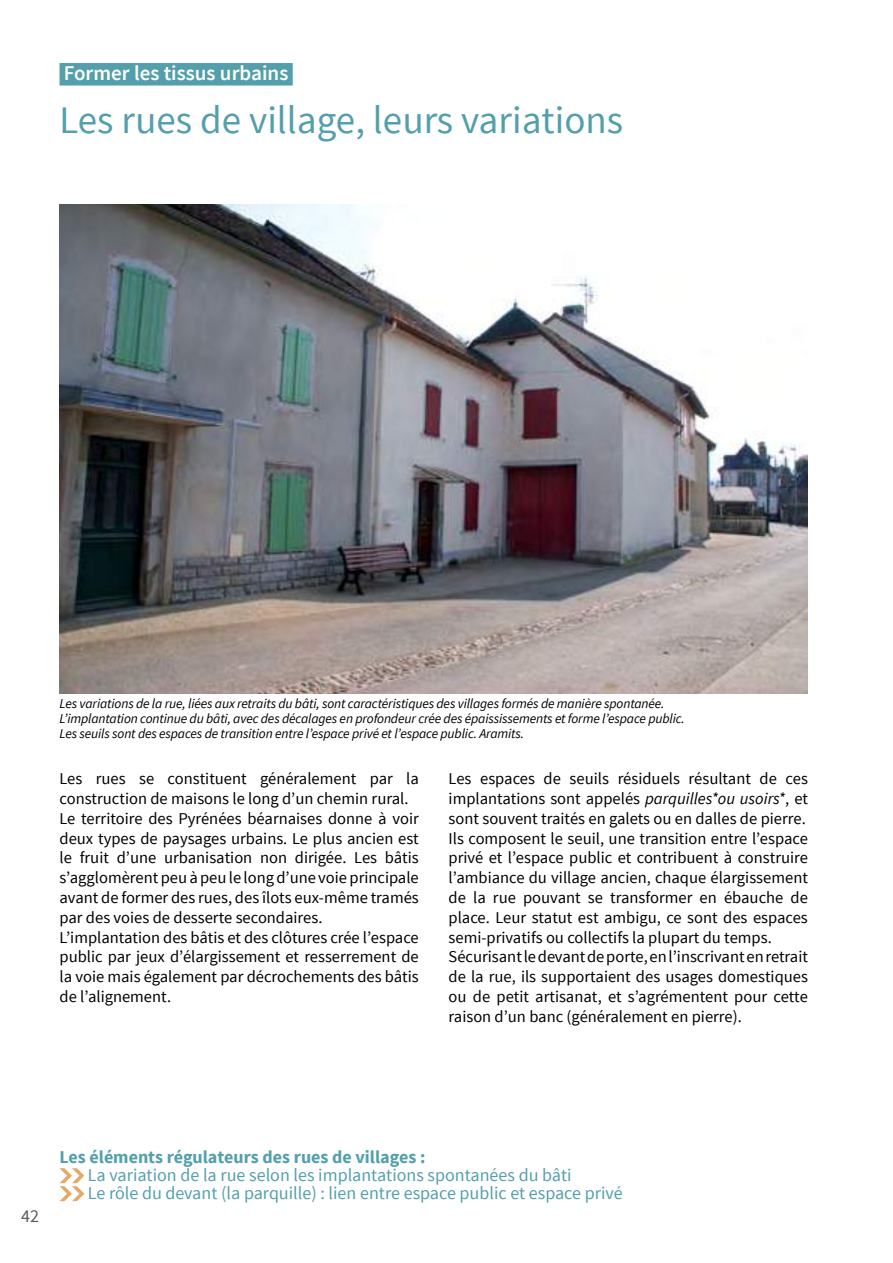
<style>
.page{position:relative;width:893px;height:1263px;background:#fff}
.page>*{position:absolute;margin:0;border:0;box-sizing:border-box;transform-origin:0 0}
.t1{font:39px "Source Sans Pro";color:#539fac}
.t2{font:600 21px "Source Sans Pro";color:#fff}
.t3{font:18px/18px "Source Sans Pro";color:#539fac}
.t4{font:700 18px "Source Sans Pro";color:#539fac}
.t5{font:18px "Source Sans Pro";color:#58595b}
.t6{font:16.5px/19.8px "Source Sans Pro";color:#000}
.t7{font:italic 13.5px/15px "Source Sans Pro";letter-spacing:-.01em;color:#000}
.s1{font-style:italic}
</style>
<div class="page">
<svg style="left:60px;top:1168px;width:24px;height:33px"></svg>
<img style="left:60px;top:204px;width:748px;height:489px">
<div style="left:60px;top:63px;width:233px;height:23px;background:#539fac"></div>
<p class="t2" style="left:64px;top:59px;width:226px">Former les tissus urbains</p>
<h1 class="t1" style="left:60px;top:96px;width:565px">Les rues de village, leurs variations</h1>
<p class="t7" style="left:60px;top:696px;width:627px">Les variations de la rue, liées aux retraits du bâti, sont caractéristiques des villages formés de manière spontanée.<br>L’implantation continue du bâti, avec des décalages en profondeur crée des épaississements et forme l’espace public.<br>Les seuils sont des espaces de transition entre l’espace privé et l’espace public. Aramits.</p>
<p class="t6" style="left:60px;top:769px;width:361px">Les rues se constituent généralement par la construction de maisons le long d’un chemin rural.<br>Le territoire des Pyrénées béarnaises donne à voir deux types de paysages urbains. Le plus ancien est le fruit d’une urbanisation non dirigée. Les bâtis s’agglomèrent peu à peu le long d’une voie principale avant de former des rues, des îlots eux-même tramés par des voies de desserte secondaires.<br>L’implantation des bâtis et des clôtures crée l’espace public par jeux d’élargissement et resserrement de la voie mais également par décrochements des bâtis de l’alignement.</p>
<p class="t6" style="left:449px;top:769px;width:361px">Les espaces de seuils résiduels résultant de ces implantations sont appelés <span class="s1">parquilles*ou usoirs*</span>, et sont souvent traités en galets ou en dalles de pierre.<br>Ils composent le seuil, une transition entre l’espace privé et l’espace public et contribuent à construire l’ambiance du village ancien, chaque élargissement de la rue pouvant se transformer en ébauche de place. Leur statut est ambigu, ce sont des espaces semi-privatifs ou collectifs la plupart du temps.<br>Sécurisant le devant de porte, en l’inscrivant en retrait de la rue, ils supportaient des usages domestiques ou de petit artisanat, et s’agrémentent pour cette raison d’un banc (généralement en pierre).</p>
<p class="t5" style="left:21px;top:1204px;width:19px">42</p>
<p class="t4" style="left:60px;top:1146px;width:367px">Les éléments régulateurs des rues de villages :</p>
<p class="t3" style="left:88px;top:1166px;width:536px">La variation de la rue selon les implantations spontanées du bâti<br>Le rôle du devant (la parquille) : lien entre espace public et espace privé</p>
</div>
